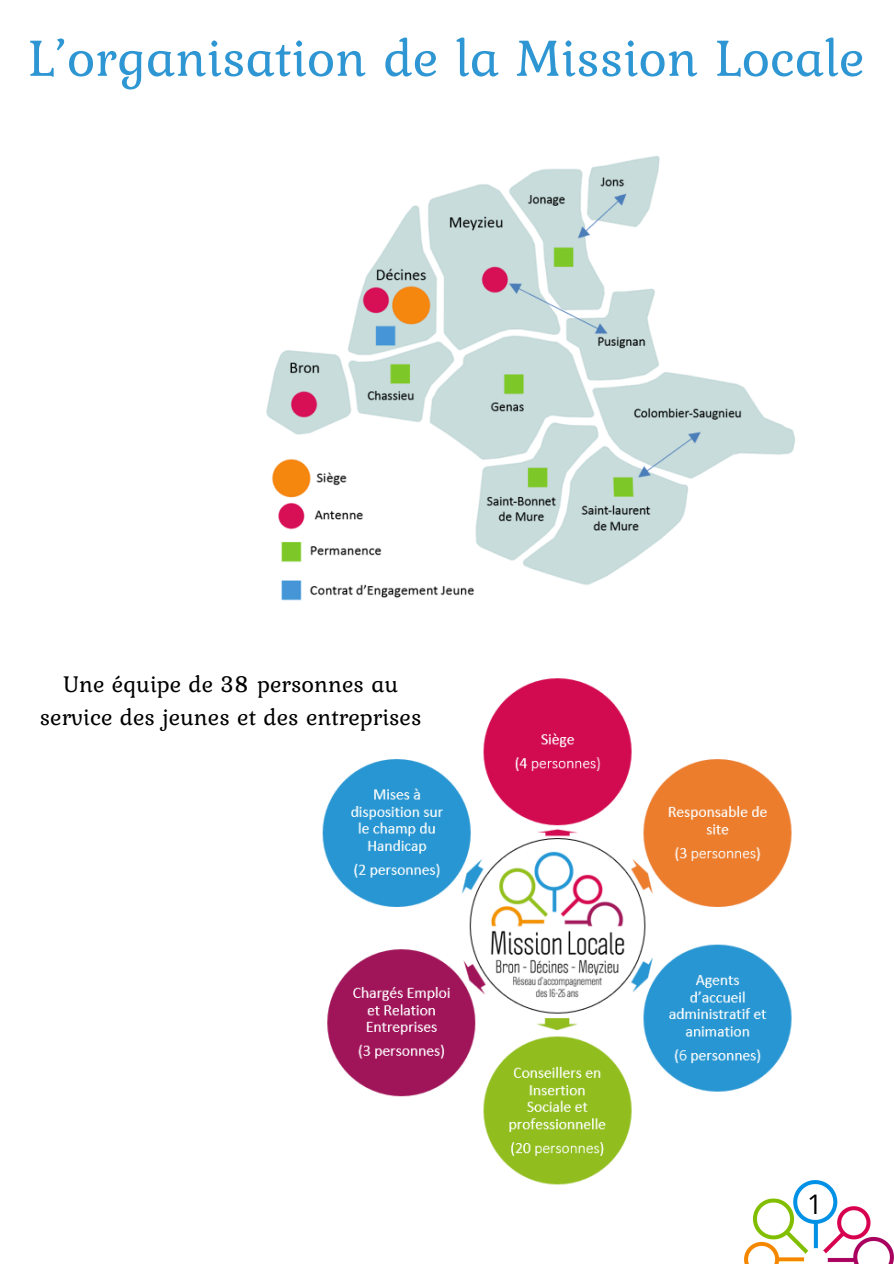
<style>
.page{position:relative;width:894px;height:1264px;background:#fff}
.page>*{position:absolute;margin:0;border:0;box-sizing:border-box;transform-origin:0 0}
.t1{font:54px "Kurale";color:#2e96d3}
.t2{font:27px "Open Sans";color:#000}
.t3{font:24px/32.7px "Kurale";color:#000;text-align:center}
</style>
<div class="page">
<img style="left:266px;top:156px;width:529px;height:445px">
<img style="left:322px;top:678px;width:470px;height:507px">
<img style="left:744px;top:1180px;width:149px;height:83px">
<p class="t1" style="left:28px;top:16px;width:838px">L’organisation de la Mission Locale</p>
<p class="t3" style="left:40px;top:667px;width:383px">Une équipe de 38 personnes au service des jeunes et des entreprises</p>
<p class="t2" style="left:806px;top:1185px;width:17px">1</p>
</div>
